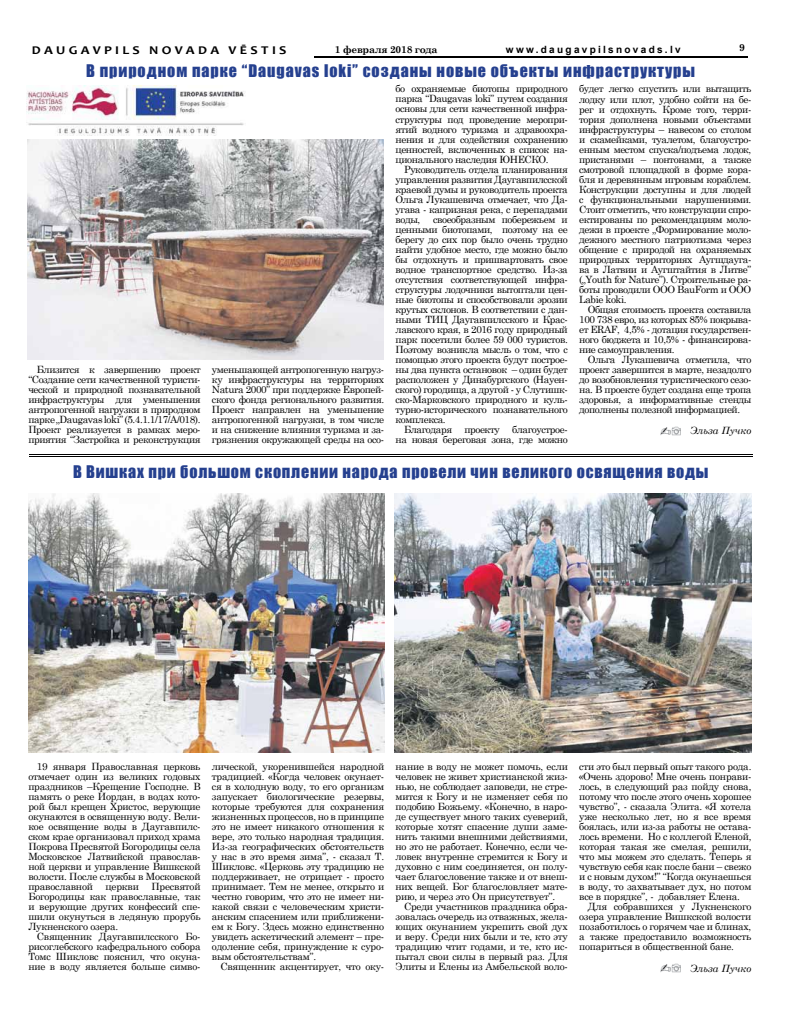
<style>
.page{position:relative;width:794px;height:1021px;background:#fff}
.page>*{position:absolute;margin:0;border:0;box-sizing:border-box;transform-origin:0 0}
.t1{font:16px "Impact";letter-spacing:.05em;color:#25408f}
.t2{font:700 11.9px "Candara";letter-spacing:.24em;color:#000;scale:1.18 1}
.t3{font:10px/10px "Century Schoolbook";letter-spacing:-.04em;color:#000;text-align:justify}
.t4{font:10px "Century Schoolbook";letter-spacing:-.02em;color:#000}
.t5{font:700 10px "Arial";letter-spacing:.23em;color:#000}
.t6{font:italic 10px "Century Schoolbook";color:#000}
.t7{font:700 10px "Century Schoolbook";letter-spacing:-.02em;color:#000}
</style>
<div class="page">
<hr style="left:313px;top:56px;width:434px;height:1px;background:#000">
<hr style="left:30px;top:454px;width:723px;height:1px;background:#000">
<hr style="left:30px;top:456px;width:723px;height:1px;background:#000">
<img style="left:27px;top:140px;width:356px;height:219px">
<img style="left:27px;top:86px;width:218px;height:50px">
<img style="left:29px;top:494px;width:355px;height:258px">
<img style="left:394px;top:493px;width:357px;height:260px">
<img style="left:660px;top:426px;width:20px;height:9px">
<img style="left:660px;top:963px;width:20px;height:9px">
<p class="t2" style="left:32px;top:43px;width:217px">DAUGAVPILS NOVADA VĒSTIS</p>
<p class="t7" style="left:335px;top:42px;width:104px">1 февраля 2018 года</p>
<p class="t5" style="left:506px;top:42px;width:176px">www.daugavpilsnovads.lv</p>
<p class="t7" style="left:739px;top:40px;width:7px">9</p>
<h1 class="t1" style="left:86px;top:58px;width:610px">В природном парке “Daugavas loki” созданы новые объекты инфраструктуры</h1>
<p class="t3" style="left:395px;top:83px;width:174px">бо охраняемые биотопы природного парка “Daugavas loki” путем создания основы для сети качественной инфра&shy;структуры под проведение меропри&shy;ятий водного туризма и здравоохра&shy;нения и для содействия сохранению ценностей, включенных в список на&shy;ционального наследия ЮНЕСКО.</p>
<p class="t3" style="left:395px;top:163px;width:174px;text-indent:8px">Руководитель отдела планирования управления развития Даугавпилсской краевой думы и руководитель проекта Ольга Лукашевича отмечает, что Да&shy;угава - капризная река, с перепадами воды,</p>
<p class="t3" style="left:579px;top:83px;width:174px">будет легко спустить или вытащить лодку или плот, удобно сойти на бе&shy;рег и отдохнуть. Кроме того, терри&shy;тория дополнена новыми объектами инфраструктуры – навесом со столом и скамейками, туалетом, благоустро&shy;енным местом спуска/подъема лодок, пристанями – понтонами, а также смотровой площадкой в форме кора&shy;бля и деревянным игровым кораблем.<br>Конструкции доступны и для людей с функциональными нарушениями.<br>Стоит отметить, что конструкции спро&shy;ектированы по рекомендациям моло&shy;дежи в проекте „Формирование моло&shy;дежного местного патриотизма через общение с природой на охраняемых природных территориях Аугшдауга&shy;ва в Латвии и Аугштайтия в Литве” („Youth for Nature”). Строительные ра&shy;боты проводили ООО BauForm и ООО Labie koki.</p>
<p class="t3" style="left:579px;top:303px;width:174px;text-indent:8px">Общая стоимость проекта составила 100 738 евро, из которых 85% покрыва&shy;ет ERAF, 4,5% - дотация государствен&shy;ного бюджета и 10,5% - финансирова&shy;ние самоуправления.</p>
<p class="t3" style="left:579px;top:353px;width:174px;text-indent:8px">Ольга Лукашевича отметила, что проект завершится в марте, незадолго до возобновления туристического сезо&shy;на. В проекте будет создана еще тропа здоровья, а информативные стенды дополнены полезной информацией.</p>
<p class="t6" style="left:690px;top:423px;width:63px">Эльза Пучко</p>
<h1 class="t1" style="left:73px;top:459px;width:637px">В Вишках при большом скоплении народа провели чин великого освящения воды</h1>
<p class="t3" style="left:395px;top:213px;width:174px;text-indent:38px">своеобразным побережьем и ценными биотопами, поэтому на ее берегу до сих пор было очень трудно найти удобное место, где можно было бы отдохнуть и пришвартовать свое водное транспортное средство. Из-за отсутствия соответствующей инфра&shy;структуры лодочники вытоптали цен&shy;ные биотопы и способствовали эрозии крутых склонов. В соответствии с дан&shy;ными ТИЦ Даугавпилсского и Крас&shy;лавского края, в 2016 году природный парк посетили более 59 000 туристов.<br>Поэтому возникла мысль о том, что с помощью этого проекта будут построе&shy;ны два пункта остановок – один будет расположен у Динабургского (Науен&shy;ского) городища, а другой - у Слутишк&shy;ско-Марковского природного и куль&shy;турно-исторического познавательного комплекса.</p>
<p class="t3" style="left:395px;top:423px;width:174px;text-align:right">Благодаря проекту благоустрое&shy;на новая береговая зона, где можно</p>
<p class="t3" style="left:28px;top:363px;width:174px;text-indent:8px">Близится к завершению проект “Создание сети качественной туристи&shy;ческой и природной познавательной инфраструктуры для уменьшения антропогенной нагрузки в природном парке „Daugavas loki” (5.4.1.1/17/A/018).<br>Проект реализуется в рамках меро&shy;приятия “Застройка и реконструкция</p>
<p class="t3" style="left:212px;top:363px;width:174px">уменьшающей антропогенную нагруз&shy;ку инфраструктуры на территориях Natura 2000” при поддержке Европей&shy;ского фонда регионального развития.<br>Проект направлен на уменьшение антропогенной нагрузки, в том числе и на снижение влияния туризма и за&shy;грязнения окружающей среды на осо-</p>
<p class="t3" style="left:28px;top:760px;width:174px;text-indent:8px">19 января Православная церковь отмечает один из великих годовых праздников –Крещение Господне. В память о реке Иордан, в водах кото&shy;рой был крещен Христос, верующие окунаются в освященную воду. Вели&shy;кое освящение воды в Даугавпилс&shy;ском крае организовал приход храма Покрова Пресвятой Богородицы села Московское Латвийской православ&shy;ной церкви и управление Вишкской волости. После службы в Московской православной</p>
<p class="t3" style="left:28px;top:880px;width:174px;text-indent:123px">Пресвятой Богородицы как православные, так и верующие других конфессий спе&shy;шили окунуться в ледяную прорубь Лукненского озера.</p>
<p class="t3" style="left:28px;top:930px;width:174px;text-indent:8px">Священник Даугавпилсского Бо&shy;рисоглебского кафедрального собора Томс Шикловс пояснил, что окуна&shy;ние в воду является больше симво-</p>
<p class="t3" style="left:106px;top:880px;width:35px">церкви</p>
<p class="t3" style="left:212px;top:760px;width:174px">лической, укоренившейся народной традицией. «Когда человек окунает&shy;ся в холодную воду, то его организм запускает биологические резервы, которые требуются для сохранения жизненных процессов, но в принципе это не имеет никакого отношения к вере, это только народная традиция.<br>Из-за географических обстоятельств у нас в это время зима”, - сказал Т.<br>Шикловс. «Церковь эту традицию не поддерживает, не отрицает - просто принимает. Тем не менее, открыто и честно говорим, что это не имеет ни&shy;какой связи с человеческим христи&shy;анским спасением или приближени&shy;ем к Богу. Здесь можно единственно увидеть аскетический элемент – пре&shy;одоление себя, принуждение к суро&shy;вым обстоятельствам”.</p>
<p class="t4" style="left:220px;top:958px;width:165px">Священник акцентирует, что оку-</p>
<p class="t3" style="left:395px;top:760px;width:174px">нание в воду не может помочь, если человек не живет христианской жиз&shy;нью, не соблюдает заповеди, не стре&shy;мится к Богу и не изменяет себя по подобию Божьему. «Конечно, в наро&shy;де существует много таких суеверий, которые хотят спасение души заме&shy;нить такими внешними действиями, но это не работает. Конечно, если че&shy;ловек внутренне стремится к Богу и духовно с ним соединяется, он полу&shy;чает благословение также и от внеш&shy;них вещей. Бог благословляет мате&shy;рию, и через это Он присутствует”.</p>
<p class="t3" style="left:395px;top:900px;width:174px;text-indent:8px">Среди участников праздника обра&shy;зовалась очередь из отважных, жела&shy;ющих окунанием укрепить свой дух и веру. Среди них были и те, кто эту традицию чтит годами, и те, кто ис&shy;пытал свои силы в первый раз. Для Элиты и Елены из Амбельской воло-</p>
<p class="t3" style="left:579px;top:760px;width:174px">сти это был первый опыт такого рода. «Очень здорово! Мне очень понрави&shy;лось, в следующий раз пойду снова, потому что после этого очень хорошее чувство”, - сказала Элита. «Я хотела уже несколько лет, но я все время боялась, или из-за работы не остава&shy;лось времени. Но с коллегой Еленой, которая такая же смелая, решили, что мы можем это сделать. Теперь я чувствую себя как после бани – свежо и с новым духом!” “Когда окунаешься в воду, то захватывает дух, но потом все в порядке”, - добавляет Елена.</p>
<p class="t3" style="left:579px;top:900px;width:174px;text-indent:8px">Для собравшихся у Лукненского озера управление Вишкской волости позаботилось о горячем чае и блинах, а также предоставило возможность попариться в общественной бане.</p>
<p class="t6" style="left:690px;top:960px;width:63px">Эльза Пучко</p>
</div>
